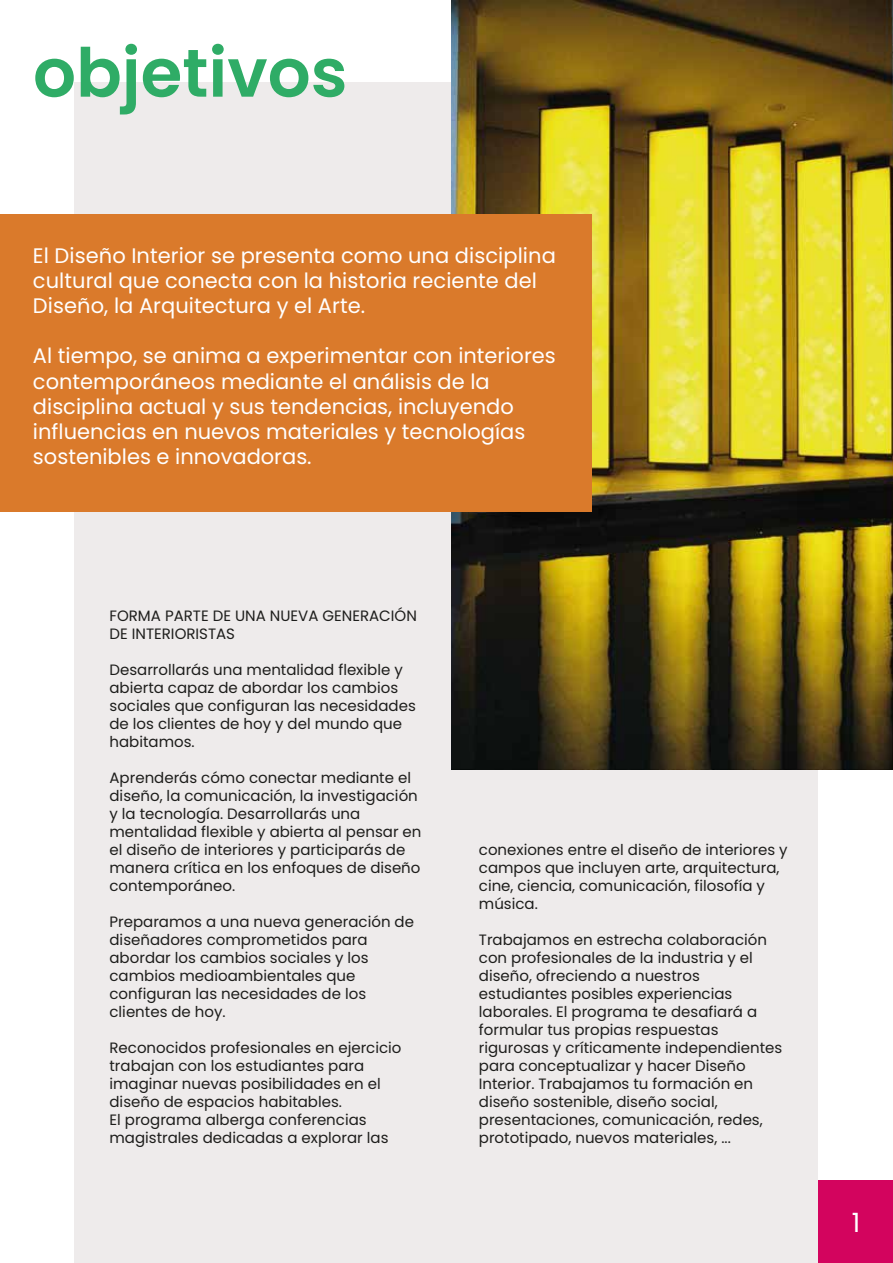
<style>
.page{position:relative;width:893px;height:1263px;background:#fff}
.page>*{position:absolute;margin:0;border:0;box-sizing:border-box;transform-origin:0 0}
.t1{font:600 67.5px "Poppins";color:#2fac66}
.t2{font:26.55px "Poppins";color:#fff}
.t3{font:21px/25.2px "Poppins";color:#fff}
.t4{font:15px/18px "Poppins";color:#1d1d1b}
</style>
<div class="page">
<div style="left:75px;top:83px;width:743px;height:1180px;background:#eeebeb"></div>
<img style="left:451px;top:0;width:441px;height:770px">
<div style="left:818px;top:1180px;width:75px;height:83px;background:#d3045e"></div>
<div style="left:0;top:214px;width:591px;height:298px;background:#da7a2b"></div>
<h1 class="t1" style="left:33px;top:34px;width:316px">objetivos</h1>
<h3 class="t3" style="left:33px;top:243px;width:524px">El Diseño Interior se presenta como una disciplina cultural que conecta con la historia reciente del<br>Diseño, la Arquitectura y el Arte.</h3>
<h3 class="t3" style="left:33px;top:343px;width:524px">Al tiempo, se anima a experimentar con interiores contemporáneos mediante el análisis de la disciplina actual y sus tendencias, incluyendo influencias en nuevos materiales y tecnologías sostenibles e innovadoras.</h3>
<p class="t4" style="left:110px;top:607px;width:309px">FORMA PARTE DE UNA NUEVA GENERACIÓN<br>DE INTERIORISTAS</p>
<p class="t4" style="left:110px;top:661px;width:308px">Desarrollarás una mentalidad flexible y abierta capaz de abordar los cambios sociales que configuran las necesidades de los clientes de hoy y del mundo que habitamos.</p>
<p class="t4" style="left:110px;top:769px;width:313px">Aprenderás cómo conectar mediante el diseño, la comunicación, la investigación y la tecnología. Desarrollarás una mentalidad flexible y abierta al pensar en el diseño de interiores y participarás de manera crítica en los enfoques de diseño contemporáneo.</p>
<p class="t4" style="left:110px;top:913px;width:306px">Preparamos a una nueva generación de diseñadores comprometidos para abordar los cambios sociales y los cambios medioambientales que configuran las necesidades de los clientes de hoy.</p>
<p class="t4" style="left:110px;top:1039px;width:293px">Reconocidos profesionales en ejercicio trabajan con los estudiantes para imaginar nuevas posibilidades en el diseño de espacios habitables.<br>El programa alberga conferencias magistrales dedicadas a explorar las</p>
<p class="t4" style="left:479px;top:840px;width:310px">conexiones entre el diseño de interiores y campos que incluyen arte, arquitectura, cine, ciencia, comunicación, filosofía y música.</p>
<p class="t4" style="left:479px;top:930px;width:305px">Trabajamos en estrecha colaboración con profesionales de la industria y el diseño, ofreciendo a nuestros estudiantes posibles experiencias laborales. El programa te desafiará a formular tus propias respuestas rigurosas y críticamente independientes para conceptualizar y hacer Diseño Interior. Trabajamos tu formación en diseño sostenible, diseño social, presentaciones, comunicación, redes, prototipado, nuevos materiales, ...</p>
<h2 class="t2" style="left:852px;top:1207px;width:10px">1</h2>
</div>
